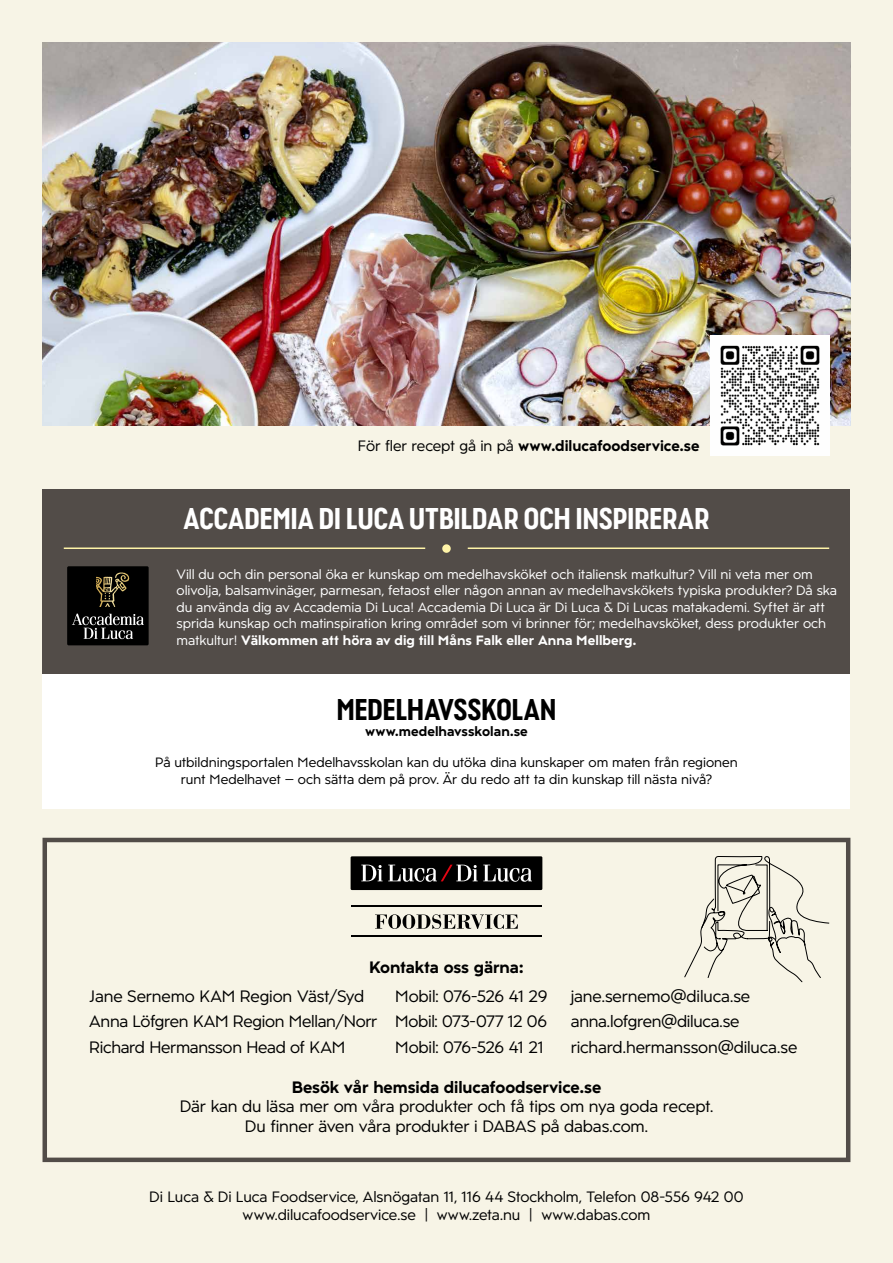
<style>
.page{position:relative;width:893px;height:1263px;background:#f7f4e6}
.page>*{position:absolute;margin:0;border:0;box-sizing:border-box;transform-origin:0 0}
.t1{font:700 condensed 30px "Zeta";letter-spacing:-.01em;color:#fff}
.t2{font:700 condensed 30px "Zeta";letter-spacing:-.01em;color:#000}
.t3{font:16.5px/19.5px "Zeta";letter-spacing:-.015em;color:#000;text-align:center}
.t4{font:700 16.5px "Zeta";letter-spacing:-.005em;color:#000}
.t5{font:15px/18px "Zeta";letter-spacing:-.005em;color:#000;text-align:center}
.t6{font:700 15px "Zeta";letter-spacing:-.005em;color:#000}
.t7{font:13.5px/16.5px "Zeta";color:#fff}
.t8{font:13.5px/16.5px "Zeta";letter-spacing:-.005em;color:#000;text-align:center}
.t9{font:700 13.5px "Zeta";color:#000}
.s1{font-weight:400}
.s2{font-weight:700}
</style>
<div class="page">
<div style="left:43px;top:674px;width:807px;height:135px;background:#fff"></div>
<div style="left:43px;top:489px;width:807px;height:185px;background:#524c48"></div>
<img style="left:43px;top:43px;width:807px;height:382px">
<img style="left:710px;top:336px;width:119px;height:119px">
<div style="left:43px;top:838px;width:807px;height:324px;border:4px solid #524c48"></div>
<div style="left:351px;top:856px;width:191px;height:34px;background:#000"></div>
<svg style="left:361px;top:865px;width:171px;height:17px"></svg>
<hr style="left:351px;top:936px;width:191px;height:1px;background:#000">
<hr style="left:351px;top:905px;width:191px;height:2px;background:#000">
<svg style="left:375px;top:914px;width:143px;height:15px"></svg>
<div style="left:67px;top:566px;width:82px;height:79px;background:#000;border-radius:2px"></div>
<svg style="left:72px;top:614px;width:72px;height:25px"></svg>
<svg style="left:104px;top:572px;width:25px;height:10px"></svg>
<hr style="left:64px;top:547px;width:361px;height:2px;background:#fff4a8">
<hr style="left:468px;top:547px;width:361px;height:2px;background:#fff4a8">
<div style="left:442px;top:544px;width:9px;height:9px;background:#fff4a8;border-radius:50%"></div>
<svg style="left:684px;top:856px;width:146px;height:127px"></svg>
<p class="t6" style="left:358px;top:437px;width:343px"><span class="s1">För fler recept gå in på</span> www.dilucafoodservice.se</p>
<h1 class="t1" style="left:183px;top:501px;width:528px">ACCADEMIA DI LUCA UTBILDAR OCH INSPIRERAR</h1>
<p class="t7" style="left:176px;top:565px;width:662px">Vill du och din personal öka er kunskap om medelhavsköket och italiensk matkultur? Vill ni veta mer om olivolja, balsamvinäger, parmesan, fetaost eller någon annan av medelhavskökets typiska produkter? Då ska du använda dig av Accademia Di Luca! Accademia Di Luca är Di Luca &amp; Di Lucas matakademi. Syftet är att sprida kunskap och matinspiration kring området som vi brinner för; medelhavsköket, dess produkter och matkultur! <span class="s2">Välkommen att höra av dig till Måns Falk eller Anna Mellberg.</span></p>
<h1 class="t2" style="left:336px;top:693px;width:222px">MEDELHAVSSKOLAN</h1>
<p class="t9" style="left:365px;top:724px;width:164px">www.medelhavsskolan.se</p>
<p class="t8" style="left:155px;top:754px;width:584px">På utbildningsportalen Medelhavsskolan kan du utöka dina kunskaper om maten från regionen runt Medelhavet – och sätta dem på prov. Är du redo att ta din kunskap till nästa nivå?</p>
<p class="t4" style="left:369px;top:958px;width:156px">Kontakta oss gärna:</p>
<p class="t3" style="left:89px;top:986px;width:276px">Jane Sernemo KAM Region Väst/Syd</p>
<p class="t3" style="left:395px;top:986px;width:154px">Mobil: 076-526 41 29</p>
<p class="t3" style="left:571px;top:986px;width:181px">jane.sernemo@diluca.se</p>
<p class="t3" style="left:89px;top:1012px;width:459px">Anna Löfgren KAM Region Mellan/Norr Mobil: 073-077 12 06</p>
<p class="t3" style="left:571px;top:1012px;width:170px">anna.lofgren@diluca.se</p>
<p class="t3" style="left:89px;top:1037px;width:257px">Richard Hermansson Head of KAM</p>
<p class="t3" style="left:395px;top:1037px;width:150px">Mobil: 076-526 41 21</p>
<p class="t3" style="left:571px;top:1037px;width:228px">richard.hermansson@diluca.se</p>
<p class="t4" style="left:292px;top:1077px;width:311px">Besök vår hemsida dilucafoodservice.se</p>
<p class="t3" style="left:180px;top:1096px;width:535px">Där kan du läsa mer om våra produkter och få tips om nya goda recept.<br>Du finner även våra produkter i DABAS på dabas.com.</p>
<p class="t5" style="left:149px;top:1187px;width:596px">Di Luca &amp; Di Luca Foodservice, Alsnögatan 11, 116 44 Stockholm, Telefon 08-556 942 00 www.dilucafoodservice.se | www.zeta.nu | www.dabas.com</p>
</div>
